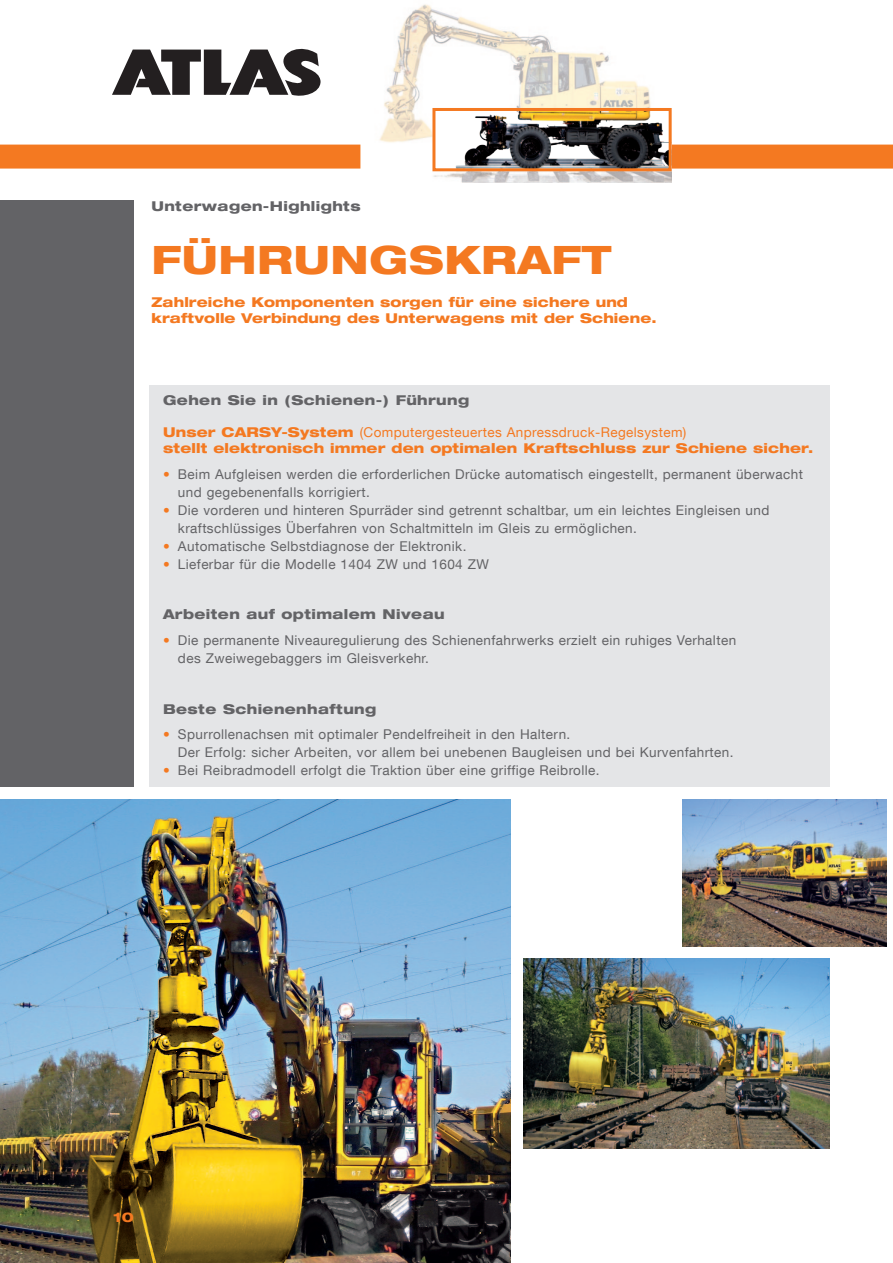
<style>
.page{position:relative;width:893px;height:1263px;background:#fff}
.page>*{position:absolute;margin:0;border:0;box-sizing:border-box;transform-origin:0 0}
.t1{font:800 expanded 39px "Helvetica Neue LT Com";letter-spacing:.015em;color:#f47921}
.t2{font:13.5px/18px "Helvetica Neue LT Com";letter-spacing:.03em;color:#636366}
.t3{font:800 expanded 13.5px/16.2px "Helvetica Neue LT Com";letter-spacing:.01em;color:#f47921}
.t4{font:800 expanded 13.5px "Helvetica Neue LT Com";letter-spacing:.03em;color:#636366}
.s1{font-weight:400;font-stretch:normal}
.s2{color:#f47921}
</style>
<div class="page">
<div style="left:0;top:145px;width:893px;height:24px;background:#f47921"></div>
<div style="left:0;top:200px;width:134px;height:587px;background:#636366"></div>
<div style="left:149px;top:385px;width:680px;height:402px;background:#e4e5e7"></div>
<img style="left:0;top:799px;width:510px;height:464px">
<img style="left:523px;top:959px;width:306px;height:189px">
<img style="left:682px;top:799px;width:205px;height:147px">
<svg style="left:112px;top:48px;width:209px;height:48px"></svg>
<img style="left:366px;top:4px;width:306px;height:179px">
<img style="left:436px;top:112px;width:232px;height:55px">
<div style="left:432px;top:108px;width:240px;height:63px;border:3px solid #f47921"></div>
<p class="t4" style="left:151px;top:198px;width:211px">Unterwagen-Highlights</p>
<h1 class="t1" style="left:151px;top:235px;width:293px">Führungskraft</h1>
<p class="t3" style="left:151px;top:293px;width:507px">Zahlreiche Komponenten sorgen für eine sichere und kraftvolle Verbindung des Unterwagens mit der Schiene.</p>
<p class="t4" style="left:163px;top:391px;width:308px">Gehen Sie in (Schienen-) Führung</p>
<p class="t3" style="left:163px;top:424px;width:652px">Unser CARSY-System <span class="s1">(Computergesteuertes Anpressdruck-Regelsystem)<br></span>stellt elektronisch immer den optimalen Kraftschluss zur Schiene sicher.</p>
<p class="t2" style="left:178px;top:464px;width:627px;text-indent:-15px"><span class="s2">•</span> Beim Aufgleisen werden die erforderlichen Drücke automatisch eingestellt, permanent überwacht und gegebenenfalls korrigiert.</p>
<p class="t2" style="left:178px;top:500px;width:593px;text-indent:-15px"><span class="s2">•</span> Die vorderen und hinteren Spurräder sind getrennt schaltbar, um ein leichtes Eingleisen und kraftschlüssiges Überfahren von Schaltmitteln im Gleis zu ermöglichen.</p>
<p class="t2" style="left:163px;top:536px;width:305px"><span class="s2">•</span> Automatische Selbstdiagnose der Elektronik.</p>
<p class="t2" style="left:163px;top:554px;width:327px"><span class="s2">•</span> Lieferbar für die Modelle 1404 ZW und 1604 ZW</p>
<p class="t4" style="left:163px;top:606px;width:283px">Arbeiten auf optimalem Niveau</p>
<p class="t2" style="left:178px;top:631px;width:560px;text-indent:-15px"><span class="s2">•</span> Die permanente Niveauregulierung des Schienenfahrwerks erzielt ein ruhiges Verhalten des Zweiwegebaggers im Gleisverkehr.</p>
<p class="t4" style="left:163px;top:700px;width:215px">Beste Schienenhaftung</p>
<p class="t2" style="left:178px;top:725px;width:557px;text-indent:-15px"><span class="s2">•</span> Spurrollenachsen mit optimaler Pendelfreiheit in den Haltern.<br>Der Erfolg: sicher Arbeiten, vor allem bei unebenen Baugleisen und bei Kurvenfahrten.</p>
<p class="t2" style="left:163px;top:761px;width:438px"><span class="s2">•</span> Bei Reibradmodell erfolgt die Traktion über eine griffige Reibrolle.</p>
<p class="t3" style="left:113px;top:1208px;width:22px">10</p>
</div>
